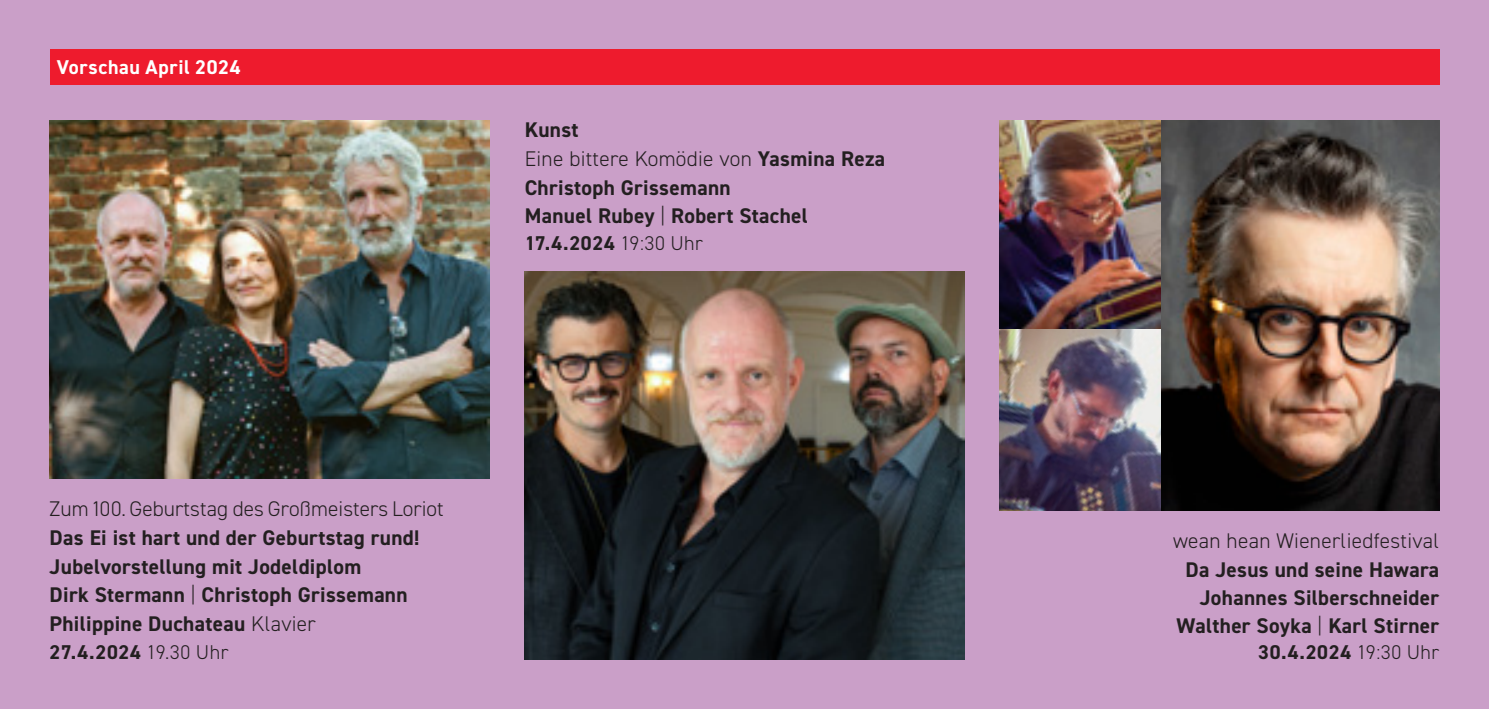
<style>
.page{position:relative;width:1489px;height:709px;background:#fff}
.page>*{position:absolute;margin:0;border:0;box-sizing:border-box;transform-origin:0 0}
.copy{font:700 21.25px/28.8px "DIN2014";letter-spacing:.015em;color:#231f20}
.copy-2{font:300 21.25px "DIN2014";letter-spacing:.005em;color:#231f20}
.infozeile__optisch{font:700 20px "DIN2014";letter-spacing:.035em;color:#231f20}
.infozeile__optisch-2{font:700 20px "DIN2014";letter-spacing:.03em;color:#fff}
.s1{font-weight:300}
</style>
<div class="page">
<div style="left:0;top:0;width:1488px;height:709px;background:#ca9fc8"></div>
<div style="left:50px;top:50px;width:1389px;height:35px;background:#ee1b2d"></div>
<img style="left:50px;top:120px;width:439px;height:358px">
<img style="left:524px;top:271px;width:440px;height:388px">
<img style="left:1160px;top:120px;width:279px;height:390px">
<img style="left:999px;top:328px;width:161px;height:182px">
<img style="left:999px;top:120px;width:161px;height:208px">
<p class="infozeile__optisch-2" style="left:57px;top:54px;width:185px">Vorschau April 2024</p>
<p class="copy" style="left:524px;top:115px;width:55px">Kunst</p>
<p class="copy" style="left:524px;top:144px;width:362px"><span class="s1">Eine bittere Komödie von</span> Yasmina Reza<br>Christoph Grissemann</p>
<p class="copy" style="left:524px;top:201px;width:285px">Manuel Rubey <span class="s1">|</span> Robert Stachel</p>
<p class="infozeile__optisch" style="left:524px;top:229px;width:180px">17.4.2024 <span class="s1">19:30 Uhr</span></p>
<p class="copy-2" style="left:50px;top:496px;width:395px">Zum 100. Geburtstag des Großmeisters Loriot</p>
<p class="copy" style="left:50px;top:523px;width:371px">Das Ei ist hart und der Geburtstag rund!<br>Jubelvorstellung mit Jodeldiplom</p>
<p class="copy" style="left:50px;top:580px;width:359px">Dirk Stermann <span class="s1">|</span> Christoph Grissemann<br>Philippine Duchateau <span class="s1">Klavier</span></p>
<p class="infozeile__optisch" style="left:50px;top:639px;width:180px">27.4.2024 <span class="s1">19.30 Uhr</span></p>
<p class="copy-2" style="left:1172px;top:528px;width:268px">wean hean Wienerliedfestival</p>
<p class="copy" style="left:1185px;top:554px;width:255px">Da Jesus und seine Hawara</p>
<p class="copy" style="left:1176px;top:583px;width:264px;text-align:right">Johannes Silberschneider<br>Walther Soyka <span class="s1">|</span> Karl Stirner</p>
<p class="infozeile__optisch" style="left:1258px;top:639px;width:182px">30.4.2024 <span class="s1">19:30 Uhr</span></p>
</div>
